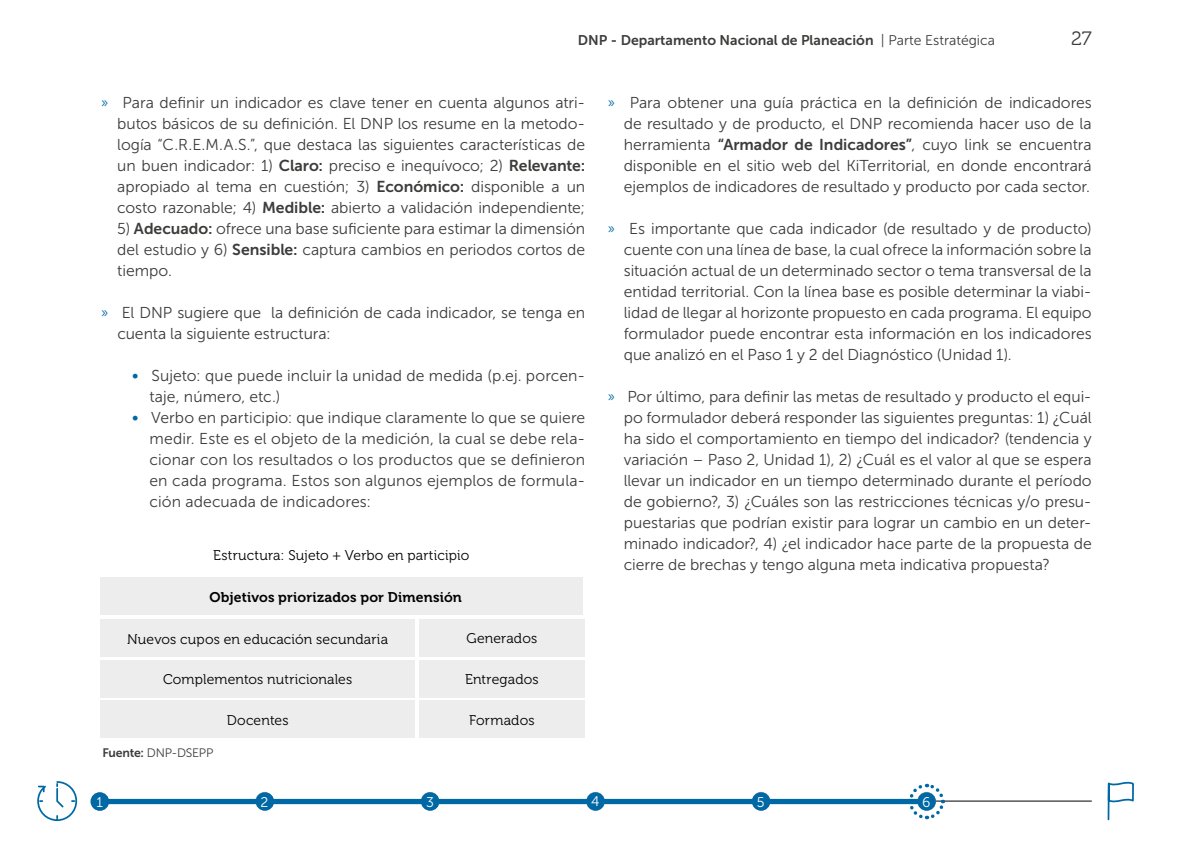
<style>
.page{position:relative;width:1191px;height:844px;background:#fff}
.page>*{position:absolute;margin:0;border:0;box-sizing:border-box;transform-origin:0 0}
.t1{font:19.25px "Museo 300";color:#3c3c3b}
.t2{font:15.75px/21px "Museo Sans 300";color:#3c3c3b;text-align:justify}
.t3{font:14px "Museo 300";letter-spacing:.01em;color:#000}
.t4{font:14px "Museo Sans 700";color:#3c3c3b}
.t5{font:14px "Museo 700";letter-spacing:.01em;color:#000}
.t6{font:14px "Museo Sans 300";color:#fff}
.t7{font:12.25px "Museo Sans 300";letter-spacing:-.02em;color:#3c3c3b}
.s1{font-family:"Museo Sans 300"}
.s2{font-size:14px;color:#0069a5}
.s3{font-family:"Museo Sans 700"}
</style>
<div class="page">
<hr style="left:99px;top:800px;width:992px;height:1px;background:#000">
<svg style="left:255px;top:791px;width:19px;height:19px"></svg>
<div style="left:586px;top:791px;width:19px;height:19px;background:#fbfbfb;border-radius:50%"></div>
<svg style="left:1107px;top:781px;width:27px;height:40px"></svg>
<svg style="left:37px;top:781px;width:41px;height:40px"></svg>
<div style="left:100px;top:577px;width:483px;height:38px;background:#ededed"></div>
<div style="left:101px;top:798px;width:823px;height:5px;background:#0069a5"></div>
<div style="left:91px;top:792px;width:18px;height:18px;background:#0069a5;border-radius:50%"></div>
<div style="left:256px;top:792px;width:18px;height:18px;background:#0069a5;border-radius:50%"></div>
<div style="left:421px;top:792px;width:18px;height:18px;background:#0069a5;border-radius:50%"></div>
<div style="left:752px;top:792px;width:18px;height:18px;background:#0069a5;border-radius:50%"></div>
<div style="left:586px;top:792px;width:19px;height:18px;background:#0069a5;border-radius:50%"></div>
<svg style="left:906px;top:783px;width:40px;height:37px"></svg>
<div style="left:419px;top:700px;width:165px;height:38px;background:#ededed"></div>
<div style="left:100px;top:700px;width:315px;height:38px;background:#ededed"></div>
<div style="left:100px;top:659px;width:315px;height:38px;background:#ededed"></div>
<div style="left:100px;top:619px;width:315px;height:37px;background:#ededed"></div>
<div style="left:419px;top:659px;width:165px;height:38px;background:#ededed"></div>
<div style="left:419px;top:619px;width:165px;height:37px;background:#ededed"></div>
<p class="t4" style="left:578px;top:32px;width:419px">DNP - Departamento Nacional de Planeación <span class="s1">| Parte Estratégica</span></p>
<p class="t1" style="left:1071px;top:28px;width:22px">27</p>
<p class="t2" style="left:117px;top:92px;width:469px;text-indent:-16px"><span class="s2">»</span> Para definir un indicador es clave tener en cuenta algunos atri&shy;butos básicos de su definición. El DNP los resume en la metodo&shy;logía “C.R.E.M.A.S.”, que destaca las siguientes características de un buen indicador: 1) <span class="s3">Claro:</span> preciso e inequívoco; 2) <span class="s3">Relevante: </span>apropiado al tema en cuestión; 3) <span class="s3">Económico:</span> disponible a un costo razonable; 4) <span class="s3">Medible:</span> abierto a validación independiente;</p>
<p class="t2" style="left:117px;top:218px;width:469px">5) <span class="s3">Adecuado:</span> ofrece una base suficiente para estimar la dimensión del estudio y 6) <span class="s3">Sensible:</span> captura cambios en periodos cortos de tiempo.</p>
<p class="t2" style="left:117px;top:302px;width:469px;text-indent:-16px"><span class="s2">»</span> El DNP sugiere que la definición de cada indicador, se tenga en cuenta la siguiente estructura:</p>
<p class="t2" style="left:132px;top:365px;width:455px"><span class="s2">∞</span> Sujeto: que puede incluir la unidad de medida (p.ej. porcen-</p>
<p class="t2" style="left:149px;top:386px;width:132px">taje, número, etc.)</p>
<p class="t2" style="left:132px;top:407px;width:455px"><span class="s2">∞</span> Verbo en participio: que indique claramente lo que se quiere</p>
<p class="t2" style="left:149px;top:428px;width:437px">medir. Este es el objeto de la medición, la cual se debe rela-</p>
<p class="t2" style="left:149px;top:449px;width:437px">cionar con los resultados o los productos que se definieron</p>
<p class="t2" style="left:149px;top:470px;width:437px">en cada programa. Estos son algunos ejemplos de formula-</p>
<p class="t2" style="left:149px;top:491px;width:223px">ción adecuada de indicadores:</p>
<p class="t3" style="left:213px;top:547px;width:257px">Estructura: Sujeto + Verbo en participio</p>
<p class="t5" style="left:210px;top:589px;width:254px">Objetivos priorizados por Dimensión</p>
<p class="t3" style="left:127px;top:631px;width:262px">Nuevos cupos en educación secundaria</p>
<p class="t3" style="left:466px;top:630px;width:72px">Generados</p>
<p class="t3" style="left:163px;top:671px;width:191px">Complementos nutricionales</p>
<p class="t3" style="left:465px;top:671px;width:75px">Entregados</p>
<p class="t3" style="left:227px;top:712px;width:63px">Docentes</p>
<p class="t3" style="left:469px;top:712px;width:67px">Formados</p>
<p class="t7" style="left:102px;top:745px;width:112px"><span class="s3">Fuente:</span> DNP-DSEPP</p>
<p class="t2" style="left:624px;top:92px;width:469px;text-indent:-16px"><span class="s2">»</span> Para obtener una guía práctica en la definición de indicadores de resultado y de producto, el DNP recomienda hacer uso de la herramienta <span class="s3">“Armador de Indicadores”</span>, cuyo link se encuentra disponible en el sitio web del KiTerritorial, en donde encontrará ejemplos de indicadores de resultado y producto por cada sector.</p>
<p class="t2" style="left:624px;top:218px;width:469px;text-indent:-16px"><span class="s2">»</span> Es importante que cada indicador (de resultado y de producto) cuente con una línea de base, la cual ofrece la información sobre la situación actual de un determinado sector o tema transversal de la entidad territorial. Con la línea base es posible determinar la viabi&shy;lidad de llegar al horizonte propuesto en cada programa. El equipo formulador puede encontrar esta información en los indicadores que analizó en el Paso 1 y 2 del Diagnóstico (Unidad 1).</p>
<p class="t2" style="left:624px;top:386px;width:469px;text-indent:-16px"><span class="s2">»</span> Por último, para definir las metas de resultado y producto el equi&shy;po formulador deberá responder las siguientes preguntas: 1) ¿Cuál ha sido el comportamiento en tiempo del indicador? (tendencia y variación – Paso 2, Unidad 1), 2) ¿Cuál es el valor al que se espera llevar un indicador en un tiempo determinado durante el período de gobierno?, 3) ¿Cuáles son las restricciones técnicas y/o presu&shy;puestarias que podrían existir para lograr un cambio en un deter&shy;minado indicador?, 4) ¿el indicador hace parte de la propuesta de cierre de brechas y tengo alguna meta indicativa propuesta?</p>
<p class="t6" style="left:96px;top:794px;width:8px">1</p>
<p class="t6" style="left:260px;top:794px;width:9px">2</p>
<p class="t6" style="left:426px;top:794px;width:9px">3</p>
<p class="t6" style="left:591px;top:793px;width:10px">4</p>
<p class="t6" style="left:757px;top:794px;width:9px">5</p>
<p class="t6" style="left:922px;top:794px;width:10px">6</p>
</div>
